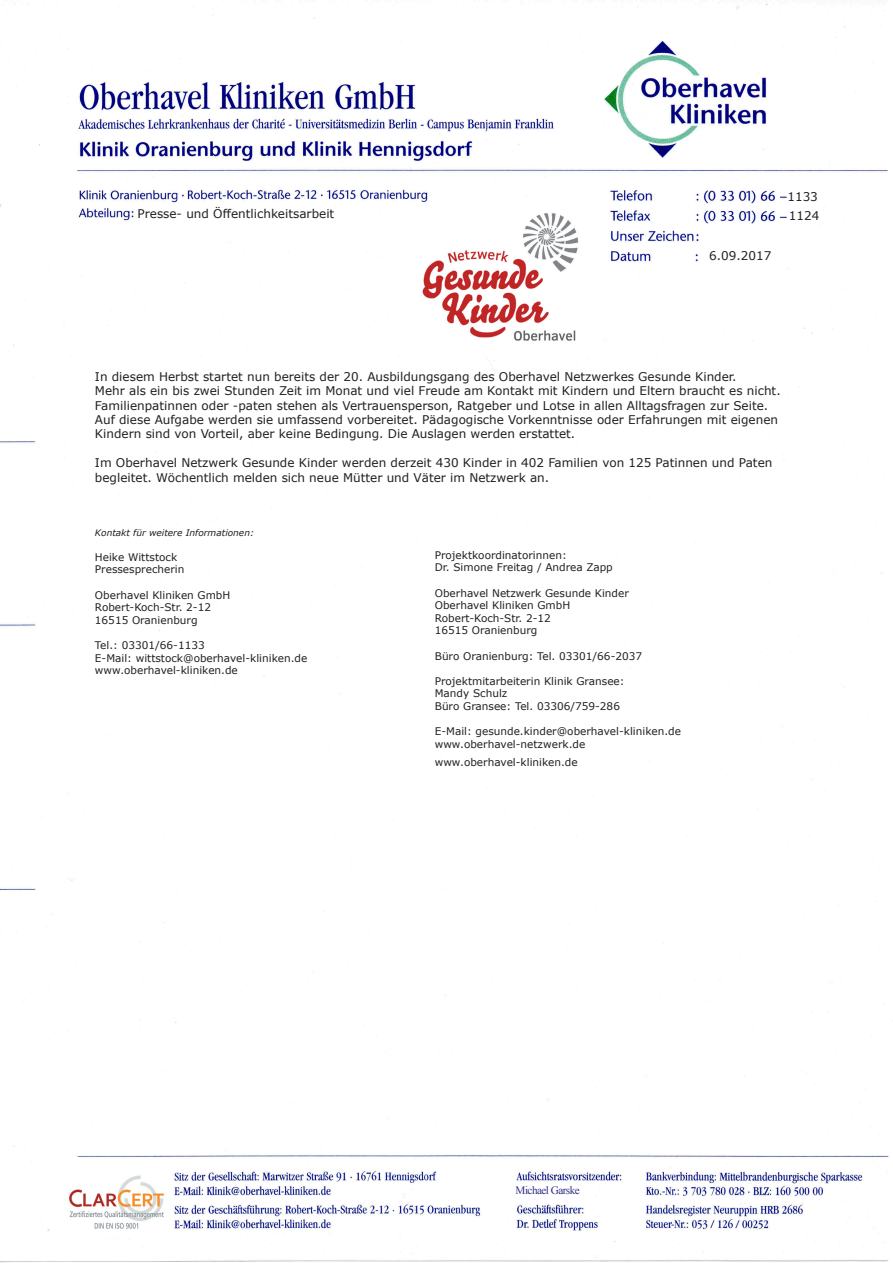
<style>
.page{position:relative;width:893px;height:1263px;background:#fff}
.page>*{position:absolute;margin:0;border:0;box-sizing:border-box;transform-origin:0 0}
.t1{font:12px/14.4px "Verdana";color:#231f20}
.t2{font:11.25px "Times New Roman";letter-spacing:-.05em;color:#303086}
.t3{font:10.5px/12.6px "Verdana";color:#231f20}
.t4{font:italic 9px "Verdana";color:#231f20}
</style>
<div class="page">
<img style="left:0;top:1px;width:889px;height:1262px">
<div style="left:516px;top:1184px;width:83px;height:12px;background:#fff"></div>
<img style="left:414px;top:207px;width:180px;height:138px">
<div style="left:75px;top:1161px;width:77px;height:76px;background:#fff"></div>
<div style="left:66px;top:1170px;width:101px;height:68px;background:#fff"></div>
<img style="left:69px;top:1171px;width:99px;height:61px">
<p class="t1" style="left:137px;top:206px;width:198px">Presse- und Öffentlichkeitsarbeit</p>
<p class="t1" style="left:709px;top:248px;width:64px">6.09.2017</p>
<p class="t1" style="left:787px;top:187px;width:33px;line-height:18.8px">1133<br>1124</p>
<p class="t1" style="left:95px;top:369px;width:687px">In diesem Herbst startet nun bereits der 20. Ausbildungsgang des Oberhavel Netzwerkes Gesunde Kinder.<br>Mehr als ein bis zwei Stunden Zeit im Monat und viel Freude am Kontakt mit Kindern und Eltern braucht es nicht.<br>Familienpatinnen oder -paten stehen als Vertrauensperson, Ratgeber und Lotse in allen Alltagsfragen zur Seite.<br>Auf diese Aufgabe werden sie umfassend vorbereitet. Pädagogische Vorkenntnisse oder Erfahrungen mit eigenen Kindern sind von Vorteil, aber keine Bedingung. Die Auslagen werden erstattet.</p>
<p class="t1" style="left:95px;top:455px;width:679px">Im Oberhavel Netzwerk Gesunde Kinder werden derzeit 430 Kinder in 402 Familien von 125 Patinnen und Paten begleitet. Wöchentlich melden sich neue Mütter und Väter im Netzwerk an.</p>
<p class="t4" style="left:95px;top:526px;width:161px">Kontakt für weitere Informationen:</p>
<p class="t3" style="left:95px;top:550px;width:91px">Heike Wittstock<br>Pressesprecherin</p>
<p class="t3" style="left:95px;top:588px;width:137px">Oberhavel Kliniken GmbH<br>Robert-Koch-Str. 2-12<br>16515 Oranienburg</p>
<p class="t3" style="left:95px;top:638px;width:214px">Tel.: 03301/66-1133<br>E-Mail: wittstock@oberhavel-kliniken.de www.oberhavel-kliniken.de</p>
<p class="t3" style="left:435px;top:548px;width:180px">Projektkoordinatorinnen:<br>Dr. Simone Freitag / Andrea Zapp</p>
<p class="t3" style="left:435px;top:586px;width:196px">Oberhavel Netzwerk Gesunde Kinder<br>Oberhavel Kliniken GmbH<br>Robert-Koch-Str. 2-12<br>16515 Oranienburg</p>
<p class="t3" style="left:435px;top:649px;width:209px">Büro Oranienburg: Tel. 03301/66-2037</p>
<p class="t3" style="left:435px;top:674px;width:191px">Projektmitarbeiterin Klinik Gransee:<br>Mandy Schulz<br>Büro Gransee: Tel. 03306/759-286</p>
<p class="t3" style="left:435px;top:725px;width:248px">E-Mail: gesunde.kinder@oberhavel-kliniken.de www.oberhavel-netzwerk.de</p>
<p class="t3" style="left:435px;top:755px;width:144px">www.oberhavel-kliniken.de</p>
<p class="t2" style="left:516px;top:1182px;width:66px">Michael Garske</p>
</div>
